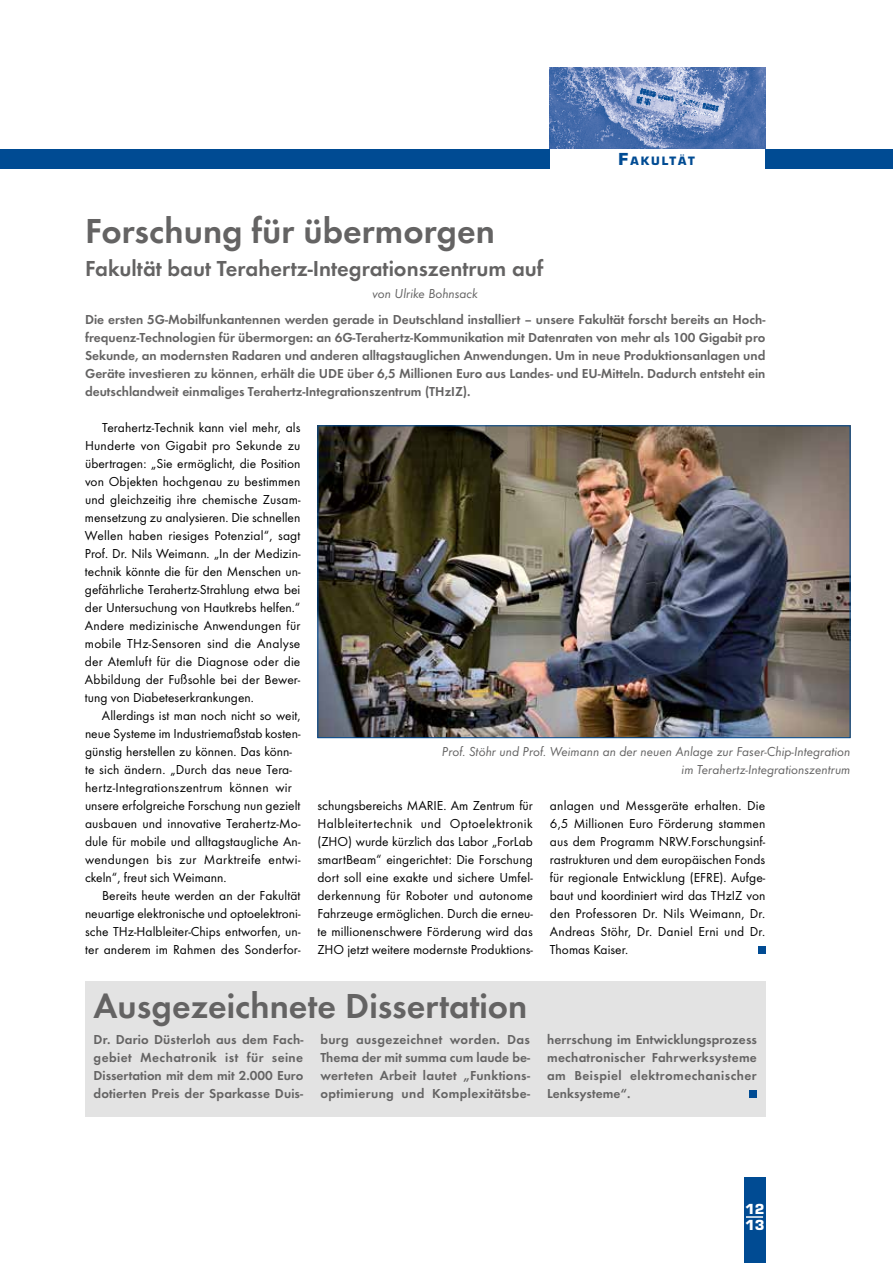
<style>
.page{position:relative;width:893px;height:1263px;background:#fff}
.page>*{position:absolute;margin:0;border:0;box-sizing:border-box;transform-origin:0 0}
.t1{font:36px "Futura T Dem";color:#646363}
.t2{font:22.5px "Futura T Dem";color:#646363}
.t3{font:13.5px/18px "Futura T Boo";letter-spacing:.005em;color:#000;text-align:justify}
.t4{font:13.5px/18px "Futura T Dem";letter-spacing:.01em;color:#646363;text-align:justify}
.t5{font:13.5px/18px "Futura T Boo Obl";color:#646363;text-align:right}
.t6{font:700 13.5px/16.2px "Eurostile";color:#fff}
.t7{font:700 11.25px "Eurostile";letter-spacing:.17em;color:#004b93}
.s1{font-size:16.05px}
</style>
<div class="page">
<div style="left:0;top:149px;width:550px;height:20px;background:#004b93"></div>
<div style="left:765px;top:149px;width:128px;height:20px;background:#004b93"></div>
<div style="left:758px;top:946px;width:7px;height:8px;background:#004b93"></div>
<img style="left:319px;top:427px;width:529px;height:309px">
<div style="left:317px;top:425px;width:533px;height:313px;border:1px solid #004b93"></div>
<div style="left:85px;top:981px;width:680px;height:135px;background:#e3e3e3"></div>
<div style="left:749px;top:1090px;width:8px;height:8px;background:#004b93"></div>
<img style="left:550px;top:68px;width:215px;height:81px">
<div style="left:744px;top:1178px;width:21px;height:85px;background:#004b93"></div>
<svg style="left:746px;top:1216px;width:17px;height:2px"></svg>
<p class="t7" style="left:619px;top:154px;width:78px"><span class="s1">F</span>akultät</p>
<h1 class="t1" style="left:85px;top:210px;width:411px">Forschung für übermorgen</h1>
<h2 class="t2" style="left:85px;top:255px;width:460px">Fakultät baut Terahertz-Integrationszentrum auf</h2>
<p class="t5" style="left:373px;top:285px;width:107px">von Ulrike Bohnsack</p>
<p class="t4" style="left:85px;top:310px;width:682px">Die ersten 5G-Mobilfunkantennen werden gerade in Deutschland installiert – unsere Fakultät forscht bereits an Hoch&shy;frequenz-Technologien für übermorgen: an 6G-Terahertz-Kommunikation mit Datenraten von mehr als 100 Gigabit pro Sekunde, an modernsten Radaren und anderen alltagstauglichen Anwendungen. Um in neue Produktionsanlagen und Geräte investieren zu können, erhält die UDE über 6,5 Millionen Euro aus Landes- und EU-Mitteln. Dadurch entsteht ein deutschlandweit einmaliges Terahertz-Integrationszentrum (THzIZ).</p>
<p class="t3" style="left:85px;top:419px;width:217px;text-indent:17px">Terahertz-Technik kann viel mehr, als Hunderte von Gigabit pro Sekunde zu übertragen: „Sie ermöglicht, die Position von Objekten hochgenau zu bestimmen und gleichzeitig ihre chemische Zusam&shy;mensetzung zu analysieren. Die schnellen Wellen haben riesiges Potenzial“, sagt Prof. Dr. Nils Weimann. „In der Medizin&shy;technik könnte die für den Menschen un&shy;gefährliche Terahertz-Strahlung etwa bei der Untersuchung von Hautkrebs helfen.“ Andere medizinische Anwendungen für mobile THz-Sensoren sind die Analyse der Atemluft für die Diagnose oder die Abbildung der Fußsohle bei der Bewer&shy;tung von Diabeteserkrankungen.</p>
<p class="t3" style="left:85px;top:707px;width:217px;text-align:left;text-indent:17px">Allerdings ist man noch nicht so weit, neue Systeme im Industriemaßstab kosten&shy;günstig herstellen zu können. Das könn&shy;te sich ändern. „Durch das neue Tera&shy;hertz-Integrationszentrum können wir unsere erfolgreiche Forschung nun gezielt ausbauen und innovative Terahertz-Mo&shy;dule für mobile und alltagstaugliche An&shy;wendungen bis zur Marktreife entwi&shy;ckeln“, freut sich Weimann.</p>
<p class="t3" style="left:85px;top:887px;width:217px;text-indent:17px">Bereits heute werden an der Fakultät neuartige elektronische und optoelektroni&shy;sche THz-Halbleiter-Chips entworfen, un&shy;ter anderem im Rahmen des Sonderfor-</p>
<p class="t5" style="left:442px;top:743px;width:410px">Prof. Stöhr und Prof. Weimann an der neuen Anlage zur Faser-Chip-Integration im Terahertz-Integrationszentrum</p>
<p class="t3" style="left:317px;top:797px;width:217px">schungsbereichs MARIE. Am Zentrum für Halbleitertechnik und Optoelektronik (ZHO) wurde kürzlich das Labor „ForLab smartBeam“ eingerichtet: Die Forschung dort soll eine exakte und sichere Umfel&shy;derkennung für Roboter und autonome Fahrzeuge ermöglichen. Durch die erneu&shy;te millionenschwere Förderung wird das ZHO jetzt weitere modernste Produktions-</p>
<p class="t3" style="left:550px;top:796px;width:217px;text-align:left">anlagen und Messgeräte erhalten. Die 6,5 Millionen Euro Förderung stammen aus dem Programm NRW.Forschungsinf&shy;rastrukturen und dem europäischen Fonds für regionale Entwicklung (EFRE). Aufge&shy;baut und koordiniert wird das THzIZ von den Professoren Dr. Nils Weimann, Dr.<br>Andreas Stöhr, Dr. Daniel Erni und Dr.<br>Thomas Kaiser.</p>
<h1 class="t1" style="left:94px;top:985px;width:435px">Ausgezeichnete Dissertation</h1>
<p class="t4" style="left:94px;top:1030px;width:211px">Dr. Dario Düsterloh aus dem Fach&shy;gebiet Mechatronik ist für seine Dissertation mit dem mit 2.000 Euro dotierten Preis der Sparkasse Duis-</p>
<p class="t4" style="left:320px;top:1030px;width:211px">burg ausgezeichnet worden. Das Thema der mit summa cum laude be&shy;werteten Arbeit lautet „Funktions&shy;optimierung und Komplexitätsbe-</p>
<p class="t4" style="left:547px;top:1030px;width:211px">herrschung im Entwicklungsprozess mechatronischer Fahrwerksysteme am Beispiel elektromechanischer Lenksysteme“.</p>
<p class="t6" style="left:745px;top:1201px;width:21px">12<br>13</p>
</div>
